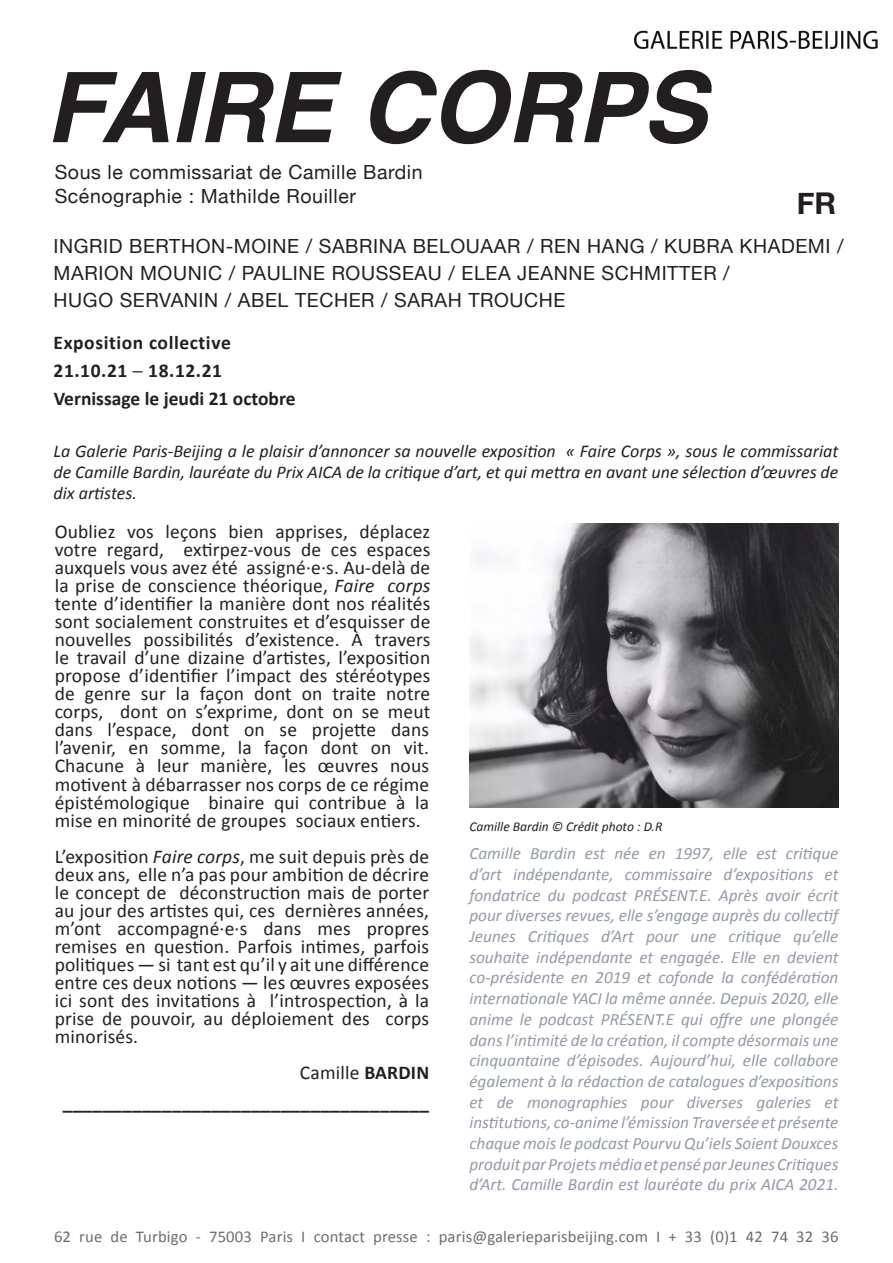
<style>
.page{position:relative;width:893px;height:1263px;background:#fff}
.page>*{position:absolute;margin:0;border:0;box-sizing:border-box;transform-origin:0 0}
.t1{font:italic 700 97.5px "Helvetica";color:#231f20}
.t2{font:700 30px "Helvetica Neue";color:#231f20}
.t3{font:19.5px/18px "Calibri";letter-spacing:.01em;color:#231f20;text-align:justify}
.t4{font:19.5px/27px "Helvetica Neue";letter-spacing:.03em;color:#231f20}
.t5{font:700 19.5px "Calibri";letter-spacing:.025em;color:#231f20}
.t6{font:700 19.5px "Calibri";color:#231f20}
.t7{font:italic 18px/21px "Calibri";color:#231f20;text-align:justify}
.t8{font:italic 17.25px/20.7px "Calibri";color:#9299a7;text-align:justify}
.t9{font:16.5px "Calibri";letter-spacing:.01em;color:#6c6d70}
.t10{font:italic 13.5px "Calibri";color:#231f20}
.s1{font-style:italic}
.s2{font-weight:700}
</style>
<div class="page">
<img style="left:634px;top:30px;width:244px;height:19px">
<img style="left:469px;top:523px;width:370px;height:285px">
<p class="t1" style="left:45px;top:28px;width:662px">FAIRE CORPS</p>
<p class="t4" style="left:55px;top:159px;width:370px">Sous le commissariat de Camille Bardin</p>
<p class="t4" style="left:55px;top:183px;width:303px">Scénographie : Mathilde Rouiller</p>
<p class="t2" style="left:797px;top:180px;width:41px">FR</p>
<p class="t4" style="left:54px;top:233px;width:791px">INGRID BERTHON-MOINE / SABRINA BELOUAAR / REN HANG / KUBRA KHADEMI /<br>MARION MOUNIC / PAULINE ROUSSEAU / ELEA JEANNE SCHMITTER /</p>
<p class="t4" style="left:54px;top:287px;width:513px">HUGO SERVANIN / ABEL TECHER / SARAH TROUCHE</p>
<p class="t5" style="left:54px;top:330px;width:179px">Exposition collective</p>
<p class="t5" style="left:54px;top:358px;width:170px">21.10.21 ─ 18.12.21</p>
<p class="t6" style="left:54px;top:386px;width:243px">Vernissage le jeudi 21 octobre</p>
<p class="t7" style="left:54px;top:439px;width:786px">La Galerie Paris-Beijing a le plaisir d’annoncer sa nouvelle exposition « Faire Corps », sous le commissariat de Camille Bardin, lauréate du Prix AICA de la critique d’art, et qui mettra en avant une sélection d’œuvres de dix artistes.</p>
<p class="t3" style="left:55px;top:522px;width:377px">Oubliez vos leçons bien apprises, déplacez votre regard, extirpez-vous de ces espaces auxquels vous avez été assigné·e·s. Au-delà de la prise de conscience théorique, <span class="s1">Faire corps </span>tente d’identifier la manière dont nos réalités sont socialement construites et d’esquisser de nouvelles possibilités d’existence. À travers le travail d’une dizaine d’artistes, l’exposition propose d’identifier l’impact des stéréotypes de genre sur la façon dont on traite notre corps, dont on s’exprime, dont on se meut dans l’espace, dont on se projette dans l’avenir, en somme, la façon dont on vit.<br>Chacune à leur manière, les œuvres nous motivent à débarrasser nos corps de ce régime épistémologique binaire qui contribue à la mise en minorité de groupes sociaux entiers.</p>
<p class="t3" style="left:55px;top:847px;width:376px">L’exposition <span class="s1">Faire corps</span>, me suit depuis près de deux ans, elle n’a pas pour ambition de décrire le concept de déconstruction mais de porter au jour des artistes qui, ces dernières années, m’ont accompagné·e·s dans mes propres remises en question. Parfois intimes, parfois politiques — si tant est qu’il y ait une différence entre ces deux notions — les œuvres exposées ici sont des invitations à l’introspection, à la prise de pouvoir, au déploiement des corps minorisés.</p>
<p class="t3" style="left:300px;top:1063px;width:131px">Camille <span class="s2">BARDIN</span></p>
<p class="t5" style="left:63px;top:1089px;width:368px">_____________________________________</p>
<p class="t10" style="left:469px;top:817px;width:194px">Camille Bardin © Crédit photo : D.R</p>
<p class="t8" style="left:469px;top:842px;width:371px">Camille Bardin est née en 1997, elle est critique d’art indépendante, commissaire d’expositions et fondatrice du podcast PRÉSENT.E. Après avoir écrit pour diverses revues, elle s’engage auprès du collectif Jeunes Critiques d’Art pour une critique qu’elle souhaite indépendante et engagée. Elle en devient co-présidente en 2019 et cofonde la confédération internationale YACI la même année. Depuis 2020, elle anime le podcast PRÉSENT.E qui offre une plongée dans l’intimité de la création, il compte désormais une cinquantaine d’épisodes. Aujourd’hui, elle collabore également à la rédaction de catalogues d’expositions et de monographies pour diverses galeries et institutions, co-anime l’émission Traversée et présente chaque mois le podcast Pourvu Qu’iels Soient Douxces produit par Projets média et pensé par Jeunes Critiques d’Art. Camille Bardin est lauréate du prix AICA 2021.</p>
<p class="t9" style="left:54px;top:1226px;width:786px">62 rue de Turbigo - 75003 Paris I contact presse : paris@galerieparisbeijing.com I + 33 (0)1 42 74 32 36</p>
</div>
